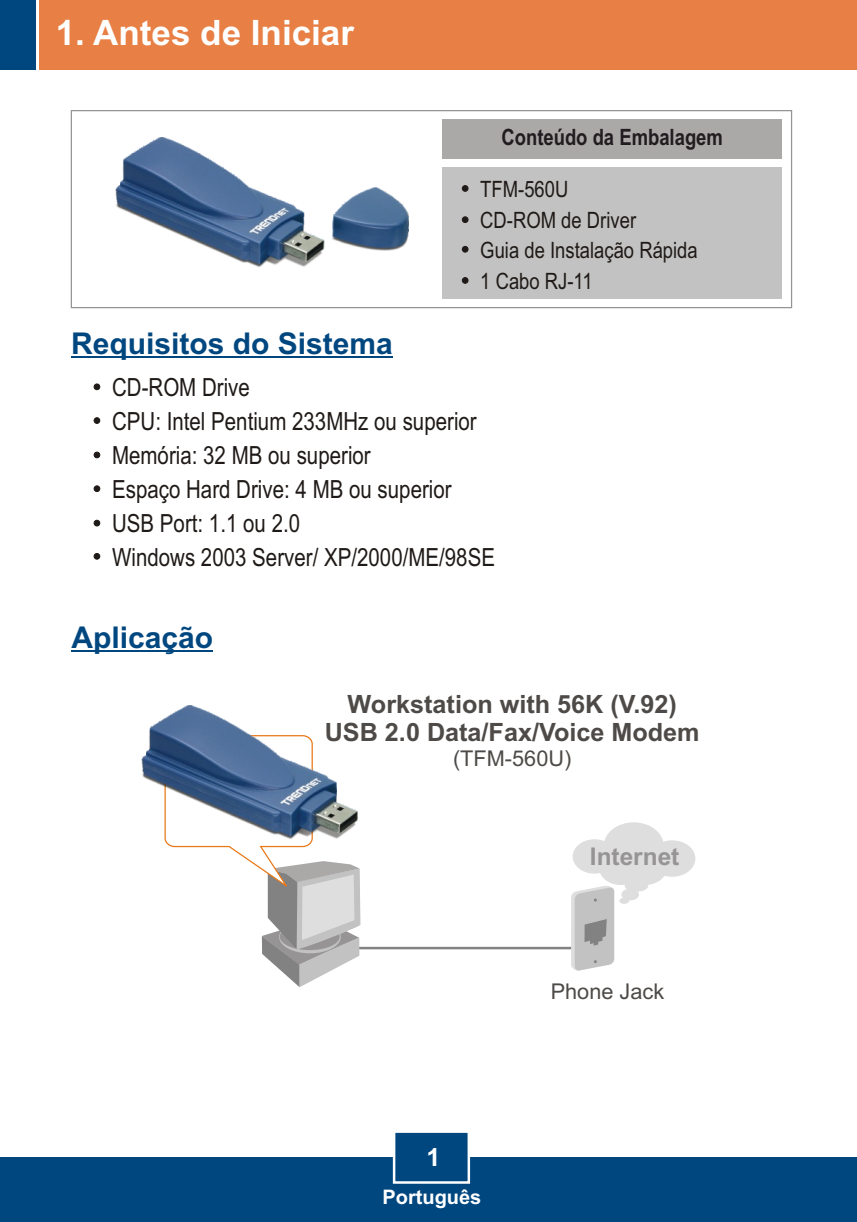
<style>
.page{position:relative;width:857px;height:1222px;background:#fff}
.page>*{position:absolute;margin:0;border:0;box-sizing:border-box;transform-origin:0 0}
.t1{font:700 35px "Arial";color:#fff}
.t2{font:700 30px "Arial";color:#004780}
.t3{font:700 25.25px/28.2px "Arial";color:#4d4a47;text-align:center}
.t4{font:25px/34px "Arial Narrow";color:#1f1a17}
.t5{font:700 25px "Arial";color:#fff}
.t6{font:700 24.5px "Arial";color:#969494}
.t7{font:22.5px/30.5px "Arial Narrow";color:#1f1a17}
.t8{font:700 22.5px "Arial Narrow";color:#211c1f}
.t9{font:21.75px "Arial";color:#4d4a47}
.t10{font:700 20px "Arial";color:#fff}
</style>
<div class="page">
<svg style="left:70px;top:110px;width:723px;height:199px"></svg>
<div style="left:442px;top:167px;width:339px;height:132px;background:#c2c2c2"></div>
<div style="left:0;top:1157px;width:857px;height:64px;background:#004780"></div>
<div style="left:39px;top:0;width:818px;height:70px;background:#e88045"></div>
<div style="left:0;top:0;width:36px;height:70px;background:#004780"></div>
<div style="left:442px;top:119px;width:339px;height:40px;background:#aba8a8"></div>
<svg style="left:462px;top:185px;width:6px;height:6px"></svg>
<svg style="left:94px;top:383px;width:6px;height:7px"></svg>
<svg style="left:94px;top:452px;width:6px;height:6px"></svg>
<svg style="left:94px;top:520px;width:6px;height:6px"></svg>
<svg style="left:462px;top:216px;width:6px;height:7px"></svg>
<svg style="left:462px;top:246px;width:6px;height:6px"></svg>
<svg style="left:462px;top:277px;width:6px;height:6px"></svg>
<svg style="left:94px;top:417px;width:6px;height:6px"></svg>
<svg style="left:94px;top:485px;width:6px;height:7px"></svg>
<svg style="left:94px;top:553px;width:6px;height:6px"></svg>
<svg style="left:392px;top:1132px;width:79px;height:52px"></svg>
<img style="left:116px;top:138px;width:293px;height:130px">
<hr style="left:311px;top:946px;width:279px;height:3px;background:#828282">
<svg style="left:164px;top:810px;width:196px;height:177px"></svg>
<img style="left:141px;top:705px;width:216px;height:134px">
<svg style="left:571px;top:886px;width:43px;height:85px;background:#c1c1c1"></svg>
<div style="left:649px;top:840px;width:46px;height:36px;background:#dedede;border-radius:50%"></div>
<div style="left:623px;top:850px;width:44px;height:35px;background:#dedede;border-radius:50%"></div>
<div style="left:604px;top:822px;width:60px;height:47px;background:#dedede;border-radius:50%"></div>
<div style="left:599px;top:850px;width:44px;height:35px;background:#dedede;border-radius:50%"></div>
<div style="left:573px;top:839px;width:43px;height:34px;background:#dedede;border-radius:50%"></div>
<div style="left:625px;top:880px;width:23px;height:11px;background:#dedede;border-radius:50%"></div>
<div style="left:621px;top:888px;width:18px;height:12px;background:#dedede;border-radius:50%"></div>
<div style="left:619px;top:897px;width:10px;height:6px;background:#dedede;border-radius:50%"></div>
<hr style="left:71px;top:356px;width:322px;height:2px;background:#004780">
<hr style="left:71px;top:650px;width:142px;height:1px;background:#004780">
<h1 class="t1" style="left:56px;top:19px;width:300px">1. Antes de Iniciar</h1>
<p class="t2" style="left:71px;top:332px;width:323px">Requisitos do Sistema</p>
<p class="t8" style="left:501px;top:129px;width:223px">Conteúdo da Embalagem</p>
<p class="t7" style="left:480px;top:176px;width:219px">TFM-560U<br>CD-ROM de Driver<br>Guia de Instalação Rápida<br>1 Cabo RJ-11</p>
<p class="t4" style="left:112px;top:372px;width:384px">CD-ROM Drive<br>CPU: Intel Pentium 233MHz ou superior<br>Memória: 32 MB ou superior<br>Espaço Hard Drive: 4 MB ou superior<br>USB Port: 1.1 ou 2.0<br>Windows 2003 Server/ XP/2000/ME/98SE</p>
<p class="t2" style="left:71px;top:625px;width:143px">Aplicação</p>
<p class="t3" style="left:325px;top:692px;width:376px">Workstation with 56K (V.92)<br>USB 2.0 Data/Fax/Voice Modem</p>
<p class="t9" style="left:453px;top:750px;width:120px">(TFM-560U)</p>
<p class="t6" style="left:590px;top:846px;width:91px">Internet</p>
<p class="t5" style="left:426px;top:1147px;width:15px">1</p>
<p class="t10" style="left:382px;top:1188px;width:100px">Português</p>
<p class="t9" style="left:551px;top:983px;width:115px">Phone Jack</p>
</div>
